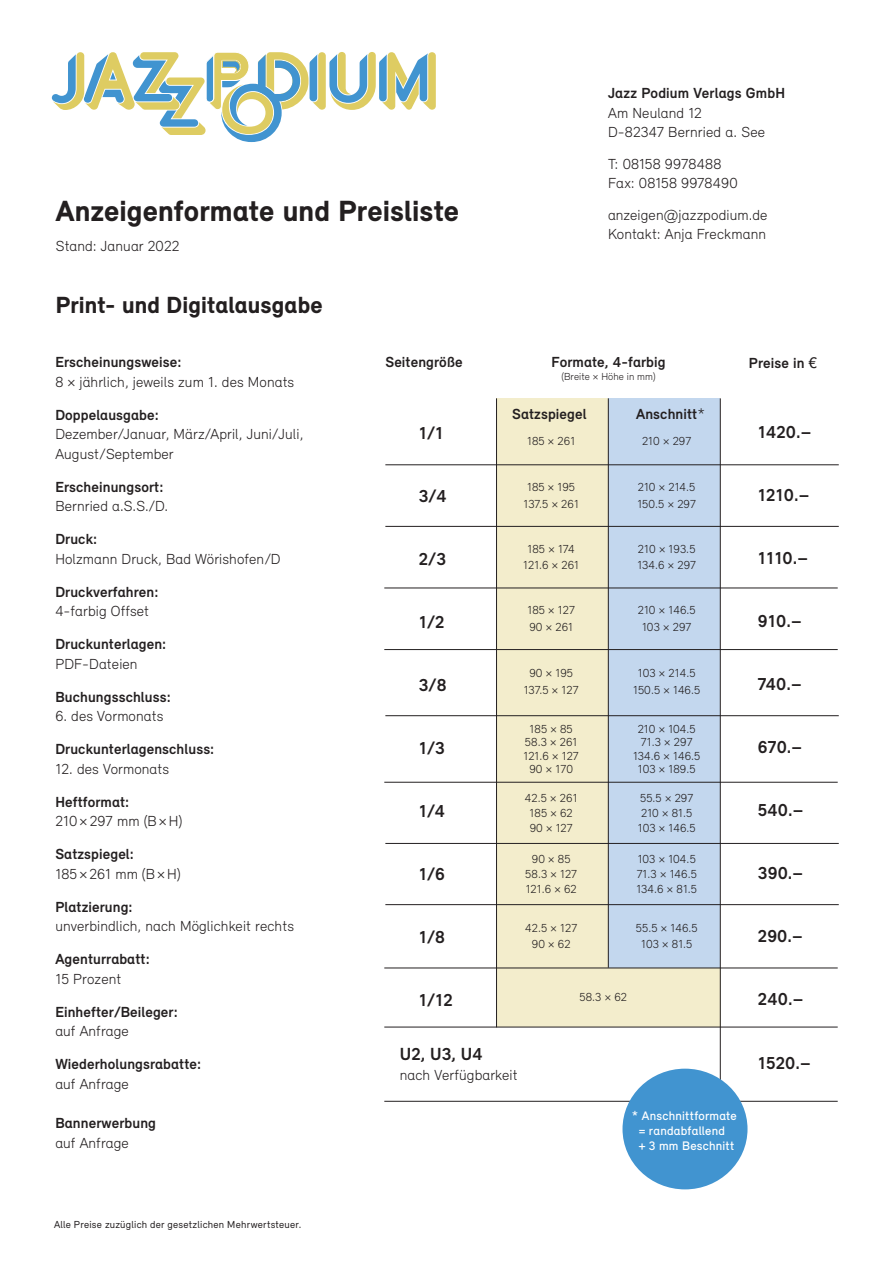
<style>
.page{position:relative;width:893px;height:1263px;background:#fff}
.page>*{position:absolute;margin:0;border:0;box-sizing:border-box;transform-origin:0 0}
.t1{font:900 30px "Relevant";letter-spacing:.005em;color:#231f20}
.t2{font:900 24px "Relevant";letter-spacing:.005em;color:#231f20}
.t3{font:700 18px "Relevant";letter-spacing:.01em;color:#231f20}
.t4{font:300 15px/19.5px "Relevant";letter-spacing:.01em;color:#231f20}
.t5{font:700 15px "Relevant";letter-spacing:.01em;color:#231f20}
.t6{font:500 12.75px/15.3px "Relevant";letter-spacing:.02em;color:#fff;text-align:center}
.t7{font:300 12px "Relevant";letter-spacing:.01em;color:#231f20}
.t8{font:10.5px "Relevant";letter-spacing:.025em;color:#231f20}
.t9{font:300 10.5px "Relevant";letter-spacing:.01em;color:#231f20}
.s1{font-weight:300}
.s2{font-family:"Linotype Euro Font Gto P";font-weight:400}
</style>
<div class="page">
<div style="left:496px;top:968px;width:225px;height:59px;background:#f3edcc"></div>
<div style="left:496px;top:398px;width:112px;height:570px;background:#f3edcc"></div>
<div style="left:609px;top:398px;width:111px;height:570px;background:#c3d7ee"></div>
<svg style="left:51px;top:52px;width:385px;height:91px"></svg>
<hr style="left:385px;top:464px;width:454px;height:1px;background:#231f20">
<hr style="left:385px;top:526px;width:454px;height:1px;background:#231f20">
<hr style="left:384px;top:588px;width:454px;height:1px;background:#231f20">
<hr style="left:384px;top:649px;width:454px;height:1px;background:#231f20">
<hr style="left:385px;top:715px;width:454px;height:1px;background:#231f20">
<hr style="left:384px;top:782px;width:454px;height:1px;background:#231f20">
<hr style="left:385px;top:843px;width:454px;height:1px;background:#231f20">
<hr style="left:385px;top:904px;width:454px;height:1px;background:#231f20">
<hr style="left:384px;top:968px;width:454px;height:1px;background:#231f20">
<hr style="left:384px;top:1027px;width:454px;height:1px;background:#231f20">
<hr style="left:384px;top:1101px;width:454px;height:1px;background:#231f20">
<hr style="left:496px;top:398px;width:1px;height:629px;background:#231f20">
<hr style="left:720px;top:398px;width:1px;height:703px;background:#231f20">
<hr style="left:608px;top:398px;width:1px;height:570px;background:#231f20">
<div style="left:622px;top:1069px;width:125px;height:120px;background:#4194d0;border-radius:50%"></div>
<h1 class="t1" style="left:56px;top:193px;width:405px">Anzeigenformate und Preisliste</h1>
<p class="t4" style="left:56px;top:236px;width:125px">Stand: Januar 2022</p>
<h2 class="t2" style="left:56px;top:291px;width:268px">Print- und Digitalausgabe</h2>
<p class="t5" style="left:608px;top:84px;width:179px">Jazz Podium Verlags GmbH</p>
<p class="t4" style="left:608px;top:103px;width:159px">Am Neuland 12<br>D-82347 Bernried a. See</p>
<p class="t4" style="left:608px;top:154px;width:131px">T: 08158 9978488<br>Fax: 08158 9978490</p>
<p class="t4" style="left:608px;top:205px;width:161px">anzeigen@jazzpodium.de<br>Kontakt: Anja Freckmann</p>
<p class="t5" style="left:55px;top:353px;width:128px">Erscheinungsweise:</p>
<p class="t4" style="left:55px;top:372px;width:240px">8 × jährlich, jeweils zum 1. des Monats</p>
<p class="t5" style="left:55px;top:406px;width:105px">Doppelausgabe:</p>
<p class="t4" style="left:55px;top:424px;width:250px">Dezember/Januar, März/April, Juni/Juli,<br>August/September</p>
<p class="t5" style="left:55px;top:478px;width:110px">Erscheinungsort:</p>
<p class="t4" style="left:55px;top:496px;width:114px">Bernried a.S.S./D.</p>
<p class="t5" style="left:55px;top:530px;width:43px">Druck:</p>
<p class="t4" style="left:55px;top:549px;width:227px">Holzmann Druck, Bad Wörishofen/D</p>
<p class="t5" style="left:55px;top:583px;width:105px">Druckverfahren:</p>
<p class="t4" style="left:55px;top:601px;width:95px">4-farbig Offset</p>
<p class="t5" style="left:55px;top:635px;width:113px">Druckunterlagen:</p>
<p class="t4" style="left:55px;top:654px;width:84px">PDF-Dateien</p>
<p class="t5" style="left:55px;top:688px;width:117px">Buchungsschluss:</p>
<p class="t4" style="left:55px;top:706px;width:110px">6. des Vormonats</p>
<p class="t5" style="left:55px;top:740px;width:161px">Druckunterlagenschluss:</p>
<p class="t4" style="left:55px;top:759px;width:115px">12. des Vormonats</p>
<p class="t5" style="left:55px;top:793px;width:76px">Heftformat:</p>
<p class="t4" style="left:55px;top:811px;width:129px">210 × 297 mm (B×H)</p>
<p class="t5" style="left:55px;top:845px;width:80px">Satzspiegel:</p>
<p class="t4" style="left:55px;top:864px;width:127px">185 × 261 mm (B×H)</p>
<p class="t5" style="left:55px;top:898px;width:79px">Platzierung:</p>
<p class="t4" style="left:55px;top:916px;width:240px">unverbindlich, nach Möglichkeit rechts</p>
<p class="t5" style="left:55px;top:950px;width:96px">Agenturrabatt:</p>
<p class="t4" style="left:55px;top:969px;width:67px">15 Prozent</p>
<p class="t5" style="left:55px;top:1003px;width:124px">Einhefter/Beileger:</p>
<p class="t4" style="left:55px;top:1021px;width:75px">auf Anfrage</p>
<p class="t5" style="left:55px;top:1055px;width:148px">Wiederholungsrabatte:</p>
<p class="t4" style="left:55px;top:1074px;width:75px">auf Anfrage</p>
<p class="t5" style="left:55px;top:1114px;width:102px">Bannerwerbung</p>
<p class="t4" style="left:55px;top:1132px;width:75px">auf Anfrage</p>
<p class="t8" style="left:54px;top:1218px;width:249px">Alle Preise zuzüglich der gesetzlichen Mehrwertsteuer.</p>
<p class="t5" style="left:385px;top:353px;width:79px">Seitengröße</p>
<p class="t5" style="left:552px;top:353px;width:116px">Formate, 4-farbig</p>
<p class="t9" style="left:561px;top:370px;width:96px">(Breite × Höhe in mm)</p>
<p class="t5" style="left:512px;top:405px;width:76px">Satzspiegel</p>
<p class="t5" style="left:636px;top:405px;width:70px">Anschnitt<span class="s1">*</span></p>
<p class="t5" style="left:749px;top:354px;width:70px">Preise in <span class="s2">e</span></p>
<p class="t3" style="left:419px;top:423px;width:26px">1/1</p>
<p class="t3" style="left:419px;top:486px;width:29px">3/4</p>
<p class="t3" style="left:419px;top:549px;width:29px">2/3</p>
<p class="t3" style="left:419px;top:612px;width:27px">1/2</p>
<p class="t3" style="left:419px;top:675px;width:29px">3/8</p>
<p class="t3" style="left:419px;top:738px;width:27px">1/3</p>
<p class="t3" style="left:419px;top:801px;width:28px">1/4</p>
<p class="t3" style="left:419px;top:864px;width:28px">1/6</p>
<p class="t3" style="left:419px;top:927px;width:28px">1/8</p>
<p class="t7" style="left:527px;top:434px;width:49px">185 × 261</p>
<p class="t7" style="left:642px;top:434px;width:51px">210 × 297</p>
<p class="t7" style="left:527px;top:480px;width:49px">185 × 195</p>
<p class="t7" style="left:638px;top:480px;width:59px">210 × 214.5</p>
<p class="t7" style="left:523px;top:497px;width:57px">137.5 × 261</p>
<p class="t7" style="left:637px;top:497px;width:60px">150.5 × 297</p>
<p class="t7" style="left:528px;top:542px;width:49px">185 × 174</p>
<p class="t7" style="left:638px;top:542px;width:59px">210 × 193.5</p>
<p class="t7" style="left:523px;top:558px;width:57px">121.6 × 261</p>
<p class="t7" style="left:637px;top:558px;width:60px">134.6 × 297</p>
<p class="t7" style="left:527px;top:603px;width:49px">185 × 127</p>
<p class="t7" style="left:638px;top:603px;width:59px">210 × 146.5</p>
<p class="t7" style="left:529px;top:620px;width:45px">90 × 261</p>
<p class="t7" style="left:642px;top:620px;width:51px">103 × 297</p>
<p class="t7" style="left:529px;top:666px;width:45px">90 × 195</p>
<p class="t7" style="left:638px;top:666px;width:59px">103 × 214.5</p>
<p class="t7" style="left:524px;top:683px;width:56px">137.5 × 127</p>
<p class="t7" style="left:633px;top:683px;width:69px">150.5 × 146.5</p>
<p class="t7" style="left:530px;top:722px;width:45px">185 × 85</p>
<p class="t7" style="left:638px;top:722px;width:60px">210 × 104.5</p>
<p class="t7" style="left:525px;top:735px;width:54px">58.3 × 261</p>
<p class="t7" style="left:641px;top:735px;width:53px">71.3 × 297</p>
<p class="t7" style="left:523px;top:749px;width:57px">121.6 × 127</p>
<p class="t7" style="left:633px;top:749px;width:69px">134.6 × 146.5</p>
<p class="t7" style="left:529px;top:762px;width:45px">90 × 170</p>
<p class="t7" style="left:638px;top:762px;width:59px">103 × 189.5</p>
<p class="t7" style="left:525px;top:791px;width:54px">42.5 × 261</p>
<p class="t7" style="left:640px;top:791px;width:55px">55.5 × 297</p>
<p class="t7" style="left:530px;top:806px;width:45px">185 × 62</p>
<p class="t7" style="left:641px;top:806px;width:53px">210 × 81.5</p>
<p class="t7" style="left:530px;top:821px;width:45px">90 × 127</p>
<p class="t7" style="left:638px;top:821px;width:59px">103 × 146.5</p>
<p class="t7" style="left:532px;top:852px;width:40px">90 × 85</p>
<p class="t7" style="left:638px;top:852px;width:60px">103 × 104.5</p>
<p class="t7" style="left:525px;top:867px;width:53px">58.3 × 127</p>
<p class="t7" style="left:637px;top:867px;width:62px">71.3 × 146.5</p>
<p class="t7" style="left:526px;top:882px;width:52px">121.6 × 62</p>
<p class="t7" style="left:636px;top:882px;width:62px">134.6 × 81.5</p>
<p class="t7" style="left:525px;top:920px;width:53px">42.5 × 127</p>
<p class="t7" style="left:636px;top:920px;width:63px">55.5 × 146.5</p>
<p class="t7" style="left:532px;top:937px;width:40px">90 × 62</p>
<p class="t7" style="left:641px;top:937px;width:53px">103 × 81.5</p>
<p class="t3" style="left:758px;top:421px;width:55px">1420.–</p>
<p class="t3" style="left:758px;top:484px;width:53px">1210.–</p>
<p class="t3" style="left:758px;top:547px;width:52px">1110.–</p>
<p class="t3" style="left:758px;top:610px;width:45px">910.–</p>
<p class="t3" style="left:758px;top:673px;width:45px">740.–</p>
<p class="t3" style="left:758px;top:736px;width:46px">670.–</p>
<p class="t3" style="left:758px;top:799px;width:47px">540.–</p>
<p class="t3" style="left:758px;top:862px;width:47px">390.–</p>
<p class="t3" style="left:758px;top:925px;width:46px">290.–</p>
<p class="t3" style="left:419px;top:990px;width:35px">1/12</p>
<p class="t3" style="left:400px;top:1044px;width:84px">U2, U3, U4</p>
<p class="t4" style="left:400px;top:1065px;width:119px">nach Verfügbarkeit</p>
<p class="t7" style="left:579px;top:990px;width:49px">58.3 × 62</p>
<p class="t6" style="left:632px;top:1107px;width:106px">* Anschnittformate = randabfallend<br>+ 3 mm Beschnitt</p>
<p class="t3" style="left:758px;top:988px;width:47px">240.–</p>
<p class="t3" style="left:758px;top:1053px;width:54px">1520.–</p>
</div>
